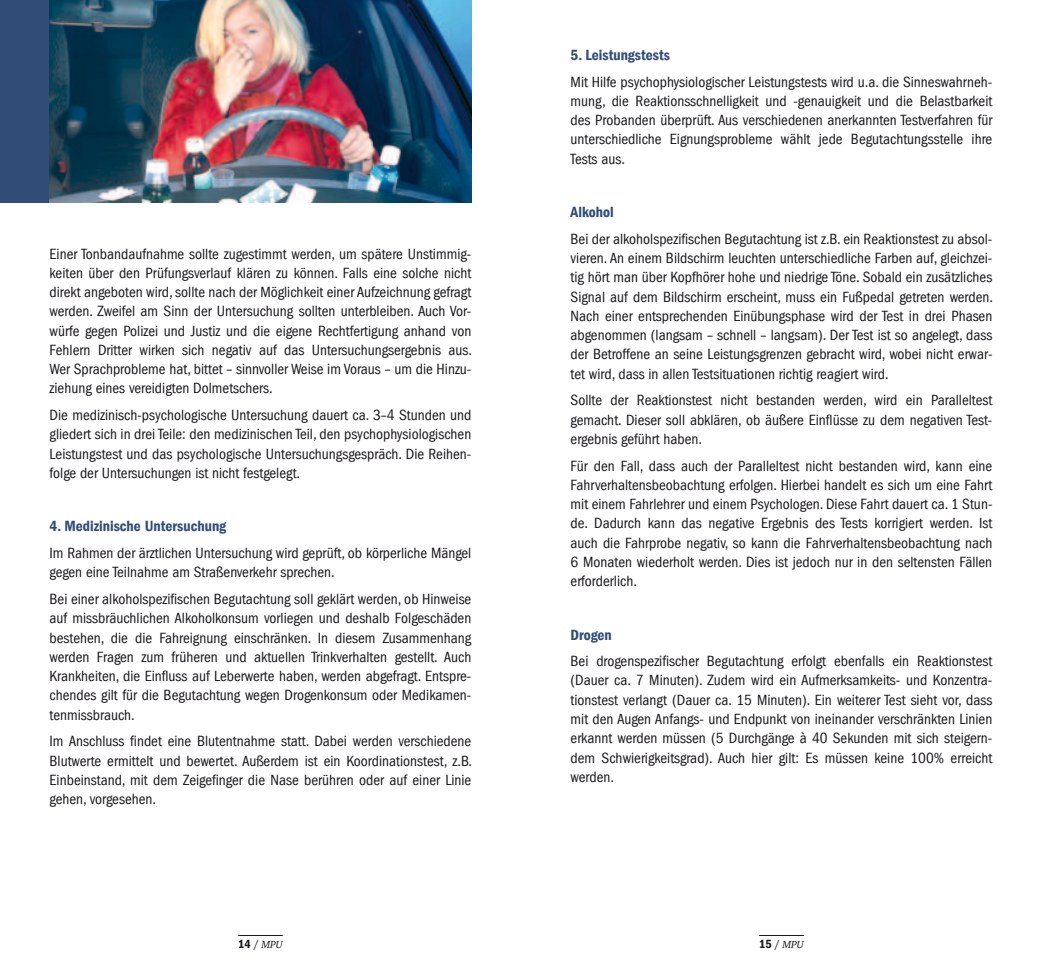
<style>
.page{position:relative;width:1042px;height:968px;background:#fff}
.page>*{position:absolute;margin:0;border:0;box-sizing:border-box;transform-origin:0 0}
.t1{font:condensed 15.22px/19.2px "Franklin Gothic LT Com";color:#1a171c;text-align:justify}
.t2{font:15.22px "Franklin Gothic LT Com Dm Cn";color:#304c77}
.t3{font:italic 10.5px "Charter ITC Pro";letter-spacing:-.01em;color:#1a171c}
.s1{font-family:"Franklin Gothic LT Com Dm Cn";font-style:normal;font-size:12.25px}
.s2{font-family:"Franklin Gothic LT Com";font-style:normal;font-stretch:condensed;font-size:12.25px}
</style>
<div class="page">
<hr style="left:238px;top:935px;width:45px;height:1px;background:#1a171c">
<hr style="left:759px;top:935px;width:45px;height:1px;background:#1a171c">
<div style="left:0;top:0;width:50px;height:202px;background:#304c77"></div>
<img style="left:50px;top:0;width:421px;height:202px">
<p class="t1" style="left:50px;top:244px;width:424px">Einer Tonbandaufnahme sollte zugestimmt werden, um spätere Unstimmig&shy;keiten über den Prüfungsverlauf klären zu können. Falls eine solche nicht direkt angeboten wird, sollte nach der Möglichkeit einer Aufzeichnung gefragt werden. Zweifel am Sinn der Untersuchung sollten unterbleiben. Auch Vor&shy;würfe gegen Polizei und Justiz und die eigene Rechtfertigung anhand von Fehlern Dritter wirken sich negativ auf das Untersuchungsergebnis aus.<br>Wer Sprachprobleme hat, bittet – sinnvoller Weise im Voraus – um die Hinzu&shy;ziehung eines vereidigten Dolmetschers.</p>
<p class="t1" style="left:50px;top:405px;width:423px">Die medizinisch-psychologische Untersuchung dauert ca. 3–4 Stunden und gliedert sich in drei Teile: den medizinischen Teil, den psychophysiologischen Leistungstest und das psychologische Untersuchungsgespräch. Die Reihen&shy;folge der Untersuchungen ist nicht festgelegt.</p>
<p class="t2" style="left:50px;top:517px;width:178px">4. Medizinische Untersuchung</p>
<p class="t1" style="left:50px;top:543px;width:423px">Im Rahmen der ärztlichen Untersuchung wird geprüft, ob körperliche Mängel gegen eine Teilnahme am Straßenverkehr sprechen.</p>
<p class="t1" style="left:50px;top:589px;width:423px">Bei einer alkoholspezifischen Begutachtung soll geklärt werden, ob Hinweise auf missbräuchlichen Alkoholkonsum vorliegen und deshalb Folgeschäden bestehen, die die Fahreignung einschränken. In diesem Zusammenhang werden Fragen zum früheren und aktuellen Trinkverhalten gestellt. Auch Krankheiten, die Einfluss auf Leberwerte haben, werden abgefragt. Entspre&shy;chendes gilt für die Begutachtung wegen Drogenkonsum oder Medikamen&shy;tenmissbrauch.</p>
<p class="t1" style="left:50px;top:731px;width:424px">Im Anschluss findet eine Blutentnahme statt. Dabei werden verschiedene Blutwerte ermittelt und bewertet. Außerdem ist ein Koordinationstest, z.B.<br>Einbeinstand, mit dem Zeigefinger die Nase berühren oder auf einer Linie gehen, vorgesehen.</p>
<p class="t2" style="left:570px;top:46px;width:101px">5. Leistungstests</p>
<p class="t1" style="left:570px;top:72px;width:423px">Mit Hilfe psychophysiologischer Leistungstests wird u.a. die Sinneswahrneh&shy;mung, die Reaktionsschnelligkeit und -genauigkeit und die Belastbarkeit des Probanden überprüft. Aus verschiedenen anerkannten Testverfahren für unterschiedliche Eignungsprobleme wählt jede Begutachtungsstelle ihre Tests aus.</p>
<p class="t2" style="left:570px;top:203px;width:45px">Alkohol</p>
<p class="t1" style="left:570px;top:229px;width:424px">Bei der alkoholspezifischen Begutachtung ist z.B. ein Reaktionstest zu absol&shy;vieren. An einem Bildschirm leuchten unterschiedliche Farben auf, gleichzei&shy;tig hört man über Kopfhörer hohe und niedrige Töne. Sobald ein zusätzliches Signal auf dem Bildschirm erscheint, muss ein Fußpedal getreten werden.<br>Nach einer entsprechenden Einübungsphase wird der Test in drei Phasen abgenommen (langsam – schnell – langsam). Der Test ist so angelegt, dass der Betroffene an seine Leistungsgrenzen gebracht wird, wobei nicht erwar&shy;tet wird, dass in allen Testsituationen richtig reagiert wird.</p>
<p class="t1" style="left:570px;top:391px;width:423px">Sollte der Reaktionstest nicht bestanden werden, wird ein Paralleltest gemacht. Dieser soll abklären, ob äußere Einflüsse zu dem negativen Test&shy;ergebnis geführt haben.</p>
<p class="t1" style="left:570px;top:456px;width:423px">Für den Fall, dass auch der Paralleltest nicht bestanden wird, kann eine Fahrverhaltensbeobachtung erfolgen. Hierbei handelt es sich um eine Fahrt mit einem Fahrlehrer und einem Psychologen. Diese Fahrt dauert ca. 1 Stun&shy;de. Dadurch kann das negative Ergebnis des Tests korrigiert werden. Ist auch die Fahrprobe negativ, so kann die Fahrverhaltensbeobachtung nach 6 Monaten wiederholt werden. Dies ist jedoch nur in den seltensten Fällen erforderlich.</p>
<p class="t2" style="left:570px;top:625px;width:43px">Drogen</p>
<p class="t1" style="left:570px;top:651px;width:423px">Bei drogenspezifischer Begutachtung erfolgt ebenfalls ein Reaktionstest (Dauer ca. 7 Minuten). Zudem wird ein Aufmerksamkeits- und Konzentra&shy;tionstest verlangt (Dauer ca. 15 Minuten). Ein weiterer Test sieht vor, dass mit den Augen Anfangs- und Endpunkt von ineinander verschränkten Linien erkannt werden müssen (5 Durchgänge à 40 Sekunden mit sich steigern&shy;dem Schwierigkeitsgrad). Auch hier gilt: Es müssen keine 100% erreicht werden.</p>
<p class="t3" style="left:238px;top:937px;width:46px"><span class="s1">14</span> <span class="s2">/</span> MPU</p>
<p class="t3" style="left:759px;top:937px;width:46px"><span class="s1">15</span> <span class="s2">/</span> MPU</p>
</div>
